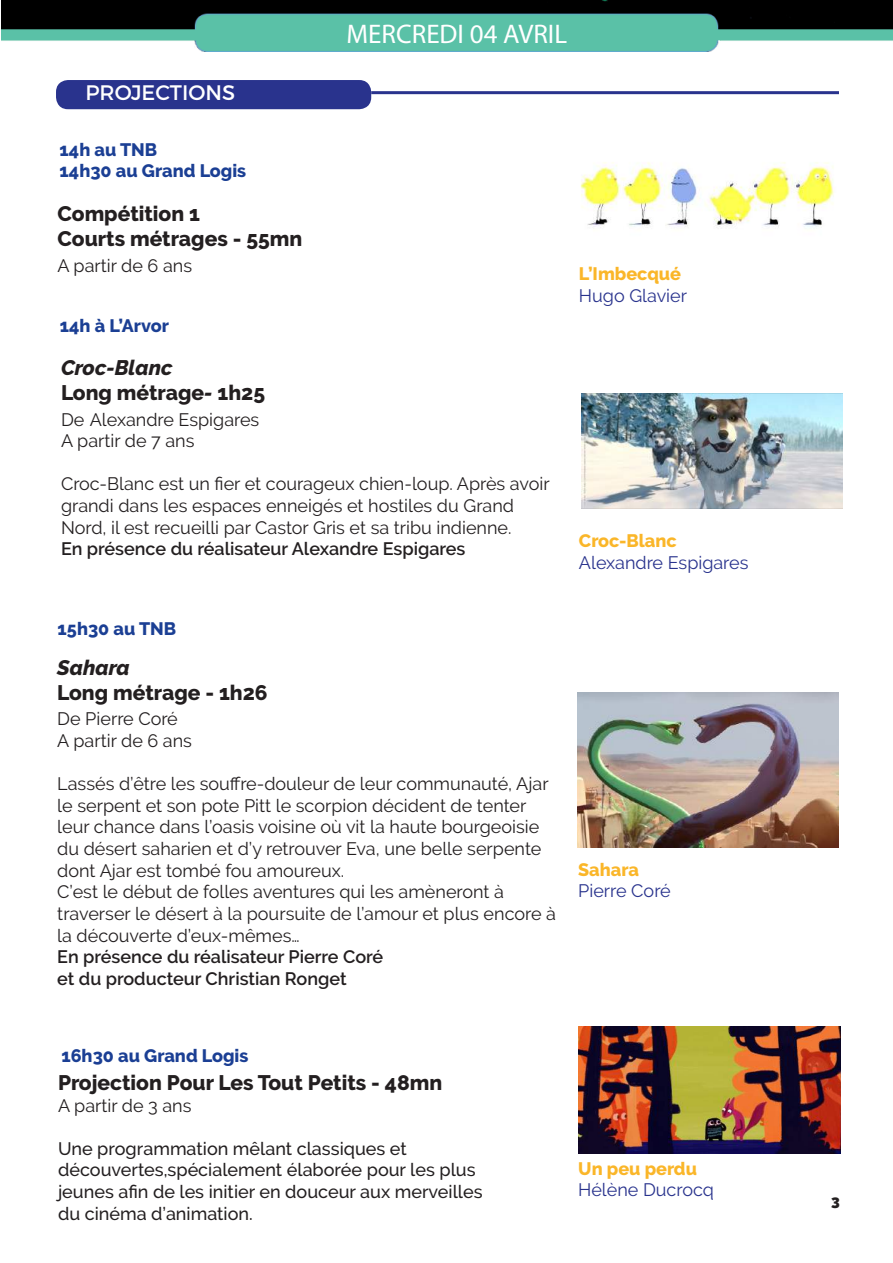
<style>
.page{position:relative;width:893px;height:1263px;background:#fff}
.page>*{position:absolute;margin:0;border:0;box-sizing:border-box;transform-origin:0 0}
.t1{font:27px "Myriad Pro";color:#fff}
.t2{font:800 21px/25.2px "Raleway";color:#231f20}
.t3{font:21px "Montserrat";color:#fff}
.t4{font:italic 800 21px "Raleway";color:#231f20}
.t5{font:18px/21.6px "Raleway";color:#231f20}
.t6{font:500 18px/21.6px "Raleway";color:#231f20}
.t7{font:600 18px/21.6px "Raleway";color:#231f20}
.t8{font:800 18px/21.6px "Raleway";color:#1b3f94}
.t9{font:18px "Raleway";color:#29338d}
.t10{font:800 18px "Raleway";color:#fab629}
.t11{font:900 15px "Raleway";color:#231f20}
.s1{font-style:italic}
</style>
<div class="page">
<img style="left:1px;top:0;width:892px;height:52px">
<div style="left:56px;top:80px;width:315px;height:29px;background:#29338d;border-radius:12px"></div>
<hr style="left:371px;top:91px;width:468px;height:3px;background:#29338d">
<img style="left:580px;top:162px;width:254px;height:65px">
<img style="left:582px;top:394px;width:260px;height:115px">
<img style="left:578px;top:692px;width:261px;height:156px">
<img style="left:578px;top:1027px;width:263px;height:126px">
<h1 class="t1" style="left:347px;top:17px;width:222px">MERCREDI 04 AVRIL</h1>
<p class="t3" style="left:85px;top:80px;width:151px">PROJECTIONS</p>
<p class="t8" style="left:60px;top:139px;width:188px">14h au TNB<br>14h30 au Grand Logis</p>
<p class="t2" style="left:57px;top:201px;width:246px">Compétition 1<br>Courts métrages - 55mn</p>
<p class="t5" style="left:57px;top:254px;width:136px">A partir de 6 ans</p>
<p class="t8" style="left:60px;top:315px;width:111px">14h à L’Arvor</p>
<p class="t2" style="left:61px;top:355px;width:206px"><span class="s1">Croc-Blanc<br></span>Long métrage<span class="s1">-</span> 1h25</p>
<p class="t5" style="left:61px;top:408px;width:200px">De Alexandre Espigares<br>A partir de 7 ans</p>
<p class="t5" style="left:61px;top:473px;width:490px">Croc-Blanc est un fier et courageux chien-loup. Après avoir grandi dans les espaces enneigés et hostiles du Grand<br>Nord, il est recueilli par Castor Gris et sa tribu indienne.</p>
<p class="t7" style="left:61px;top:538px;width:406px">En présence du réalisateur Alexandre Espigares</p>
<p class="t10" style="left:579px;top:264px;width:104px">L’Imbecqué</p>
<p class="t9" style="left:579px;top:285px;width:110px">Hugo Glavier</p>
<p class="t10" style="left:579px;top:531px;width:99px">Croc-Blanc</p>
<p class="t9" style="left:579px;top:552px;width:171px">Alexandre Espigares</p>
<p class="t8" style="left:58px;top:617px;width:120px">15h30 au TNB</p>
<p class="t4" style="left:57px;top:655px;width:74px">Sahara</p>
<p class="t2" style="left:57px;top:680px;width:212px">Long métrage - 1h26</p>
<p class="t5" style="left:57px;top:708px;width:136px">De Pierre Coré<br>A partir de 6 ans</p>
<p class="t5" style="left:57px;top:773px;width:500px">Lassés d’être les souffre-douleur de leur communauté, Ajar le serpent et son pote Pitt le scorpion décident de tenter leur chance dans l’oasis voisine où vit la haute bourgeoisie du désert saharien et d’y retrouver Eva, une belle serpente dont Ajar est tombé fou amoureux.<br>C’est le début de folles aventures qui les amèneront à traverser le désert à la poursuite de l’amour et plus encore à la découverte d’eux-mêmes…</p>
<p class="t7" style="left:57px;top:946px;width:327px">En présence du réalisateur Pierre Coré et du producteur Christian Ronget</p>
<p class="t10" style="left:578px;top:859px;width:62px">Sahara</p>
<p class="t9" style="left:578px;top:881px;width:94px">Pierre Coré</p>
<p class="t8" style="left:61px;top:1045px;width:189px">16h30 au Grand Logis</p>
<p class="t2" style="left:58px;top:1070px;width:386px">Projection Pour Les Tout Petits - 48mn</p>
<p class="t5" style="left:58px;top:1094px;width:135px">A partir de 3 ans</p>
<p class="t6" style="left:58px;top:1138px;width:426px">Une programmation mêlant classiques et découvertes,spécialement élaborée pour les plus jeunes afin de les initier en douceur aux merveilles du cinéma d’animation.</p>
<p class="t10" style="left:578px;top:1158px;width:120px">Un peu perdu</p>
<p class="t9" style="left:578px;top:1180px;width:137px">Hélène Ducrocq</p>
<p class="t11" style="left:831px;top:1192px;width:10px">3</p>
</div>
